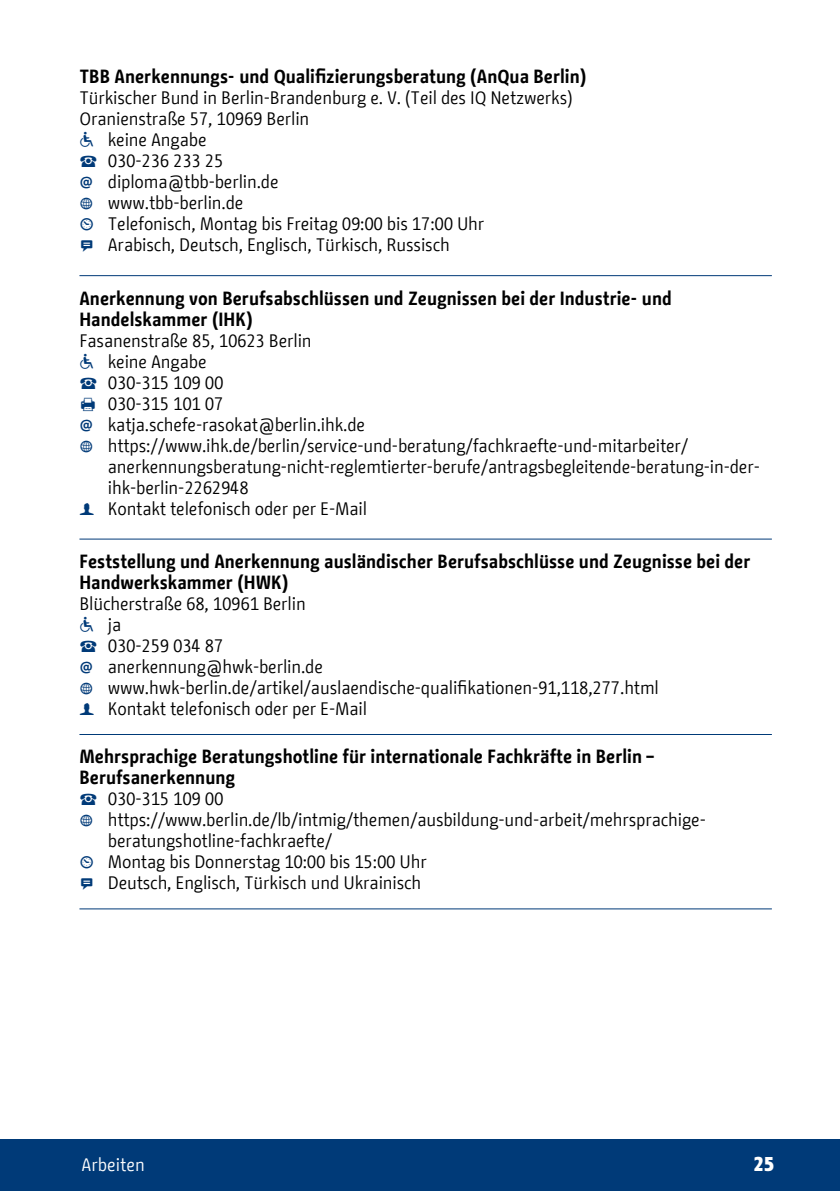
<style>
.page{position:relative;width:840px;height:1191px;background:#fff}
.page>*{position:absolute;margin:0;border:0;box-sizing:border-box;transform-origin:0 0}
.t1{font:900 20px "BMF Change";color:#fff}
.Institution{font:700 19px/21px "BMF Change";color:#000}
.grundtext{font:18px/21px "BMF Change";letter-spacing:-.01em;color:#000}
.t2{font:18px "BMF Change";color:#fff}
.s1{font-family:"Bundesbahn Pi One";font-size:19px;color:#003a78}
.s2{font-family:"European Pi One";color:#003a78}
.s3{font-family:"Modern Pictograms";color:#003a78}
.s4{font-family:"Modern Pictograms";font-size:19px;color:#003a78}
</style>
<div class="page">
<div style="left:0;top:1140px;width:839px;height:51px;background:#003a78"></div>
<hr style="left:79px;top:275px;width:692px;height:1px;background:#003a78">
<hr style="left:79px;top:538px;width:692px;height:1px;background:#003a78">
<hr style="left:79px;top:734px;width:692px;height:1px;background:#003a78">
<hr style="left:79px;top:908px;width:692px;height:1px;background:#003a78">
<p class="Institution" style="left:79px;top:66px;width:508px">TBB Anerkennungs- und Qualifizierungsberatung (AnQua Berlin)</p>
<p class="grundtext" style="left:79px;top:87px;width:494px">Türkischer Bund in Berlin-Brandenburg e. V. (Teil des IQ Netzwerks)</p>
<p class="grundtext" style="left:79px;top:108px;width:231px">Oranienstraße 57, 10969 Berlin</p>
<p class="grundtext" style="left:79px;top:129px;width:129px"><span class="s1">-</span> keine Angabe</p>
<p class="grundtext" style="left:79px;top:150px;width:145px"><span class="s2">Z</span> 030-236 233 25</p>
<p class="grundtext" style="left:79px;top:171px;width:201px"><span class="s3">@</span> diploma@tbb-berlin.de</p>
<p class="grundtext" style="left:79px;top:192px;width:165px"><span class="s3">W</span> www.tbb-berlin.de</p>
<p class="grundtext" style="left:79px;top:213px;width:406px"><span class="s4">{</span> Telefonisch, Montag bis Freitag 09:00 bis 17:00 Uhr</p>
<p class="grundtext" style="left:79px;top:234px;width:372px"><span class="s3">B</span> Arabisch, Deutsch, Englisch, Türkisch, Russisch</p>
<p class="Institution" style="left:79px;top:287px;width:593px">Anerkennung von Berufsabschlüssen und Zeugnissen bei der Industrie- und<br>Handelskammer (IHK)</p>
<p class="grundtext" style="left:79px;top:330px;width:234px">Fasanenstraße 85, 10623 Berlin</p>
<p class="grundtext" style="left:79px;top:351px;width:129px"><span class="s1">-</span> keine Angabe</p>
<p class="grundtext" style="left:79px;top:372px;width:145px"><span class="s2">Z</span> 030-315 109 00</p>
<p class="grundtext" style="left:79px;top:393px;width:145px"><span class="s3">D</span> 030-315 101 07</p>
<p class="grundtext" style="left:79px;top:414px;width:287px"><span class="s3">@</span> katja.schefe-rasokat@berlin.ihk.de</p>
<p class="grundtext" style="left:108px;top:435px;width:653px;text-indent:-28px"><span class="s3">W</span> https://www.ihk.de/berlin/service-und-beratung/fachkraefte-und-mitarbeiter/ anerkennungsberatung-nicht-reglemtierter-berufe/antragsbegleitende-beratung-in-der&shy;ihk-berlin-2262948</p>
<p class="grundtext" style="left:79px;top:498px;width:289px"><span class="s4">F</span> Kontakt telefonisch oder per E-Mail</p>
<p class="Institution" style="left:79px;top:551px;width:672px">Feststellung und Anerkennung ausländischer Berufsabschlüsse und Zeugnisse bei der<br>Handwerkskammer (HWK)</p>
<p class="grundtext" style="left:79px;top:593px;width:228px">Blücherstraße 68, 10961 Berlin</p>
<p class="grundtext" style="left:79px;top:614px;width:43px"><span class="s1">-</span> ja</p>
<p class="grundtext" style="left:79px;top:635px;width:145px"><span class="s2">Z</span> 030-259 034 87</p>
<p class="grundtext" style="left:79px;top:656px;width:245px"><span class="s3">@</span> anerkennung@hwk-berlin.de</p>
<p class="grundtext" style="left:79px;top:677px;width:580px"><span class="s3">W</span> www.hwk-berlin.de/artikel/auslaendische-qualifikationen-91,118,277.html</p>
<p class="grundtext" style="left:79px;top:698px;width:289px"><span class="s4">F</span> Kontakt telefonisch oder per E-Mail</p>
<p class="Institution" style="left:79px;top:746px;width:577px">Mehrsprachige Beratungshotline für internationale Fachkräfte in Berlin –<br>Berufsanerkennung</p>
<p class="grundtext" style="left:79px;top:788px;width:145px"><span class="s2">Z</span> 030-315 109 00</p>
<p class="grundtext" style="left:108px;top:809px;width:599px;text-indent:-28px"><span class="s3">W</span> https://www.berlin.de/lb/intmig/themen/ausbildung-und-arbeit/mehrsprachige&shy;beratungshotline-fachkraefte/</p>
<p class="grundtext" style="left:79px;top:851px;width:349px"><span class="s4">{</span> Montag bis Donnerstag 10:00 bis 15:00 Uhr</p>
<p class="grundtext" style="left:79px;top:872px;width:343px"><span class="s3">B</span> Deutsch, Englisch, Türkisch und Ukrainisch</p>
<p class="t2" style="left:81px;top:1152px;width:65px">Arbeiten</p>
<p class="t1" style="left:753px;top:1150px;width:22px">25</p>
</div>
